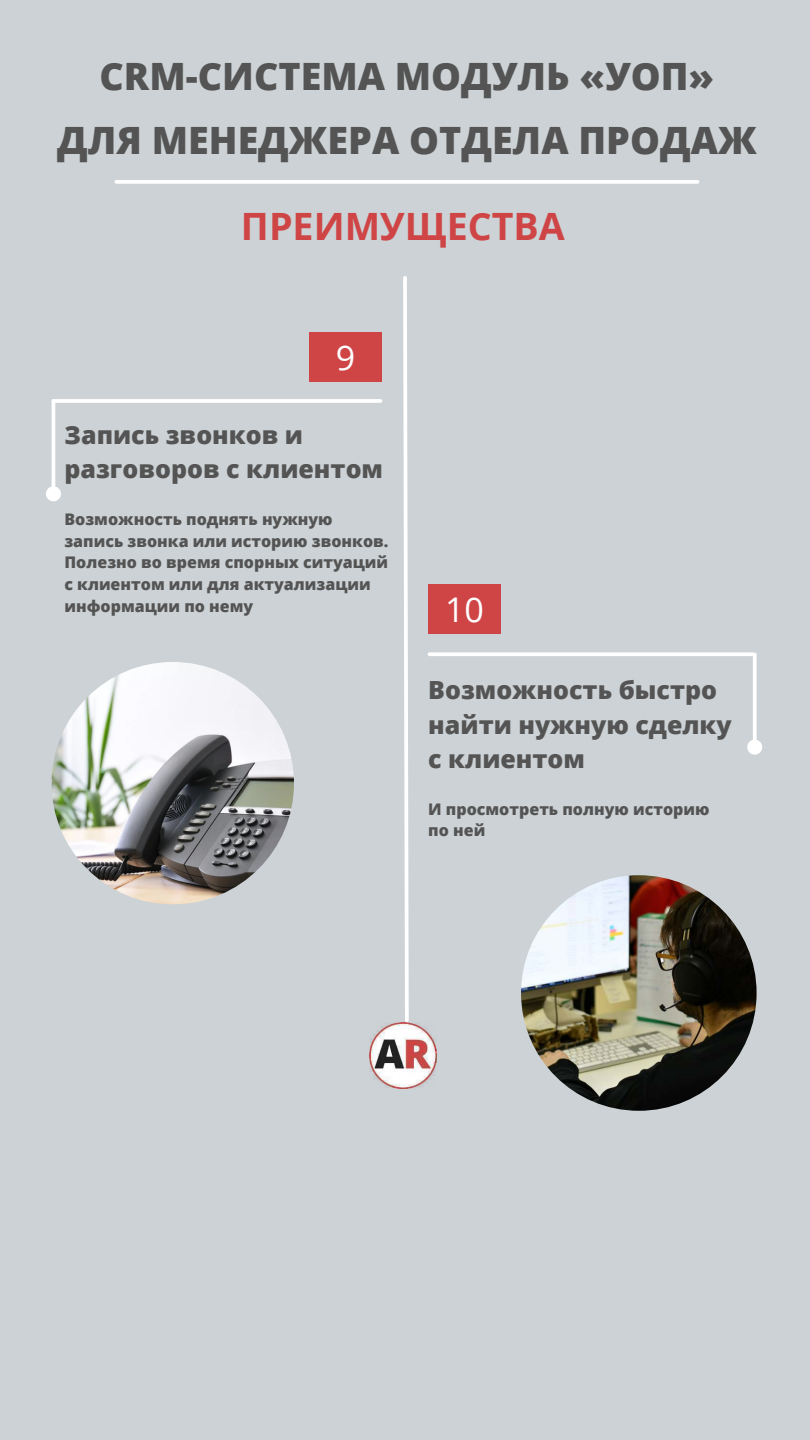
<style>
.page{position:relative;width:810px;height:1440px;background:#ccd2d5}
.page>*{position:absolute;margin:0;border:0;box-sizing:border-box;transform-origin:0 0}
.t1{font:800 37.6px/63.8px "Open Sans";color:#545454;text-align:center}
.t2{font:700 37.6px "Open Sans";color:#cf4546}
.t3{font:34px "Open Sans";color:#fff}
.t4{font:800 25px/34.5px "Open Sans";color:#545454}
.t5{font:800 16px/21.8px "Open Sans";color:#545454}
</style>
<div class="page">
<svg style="left:116px;top:180px;width:582px;height:4px;background:#fbfbfb"></svg>
<hr style="left:53px;top:399px;width:327px;height:4px;background:#fff">
<hr style="left:52px;top:401px;width:3px;height:85px;background:#fff">
<svg style="left:46px;top:484px;width:15px;height:18px"></svg>
<svg style="left:429px;top:652px;width:324px;height:4px"></svg>
<svg style="left:753px;top:654px;width:4px;height:83px"></svg>
<svg style="left:747px;top:737px;width:15px;height:18px"></svg>
<svg style="left:403px;top:276px;width:6px;height:746px"></svg>
<img style="left:52px;top:662px;width:242px;height:242px;border-radius:50%">
<img style="left:521px;top:875px;width:236px;height:236px;border-radius:50%">
<div style="left:309px;top:333px;width:73px;height:49px;background:#cf4546"></div>
<div style="left:428px;top:584px;width:73px;height:49px;background:#cf4546"></div>
<img style="left:370px;top:1022px;width:66px;height:67px">
<h1 class="t1" style="left:57px;top:43px;width:701px">CRM-СИСТЕМА МОДУЛЬ «УОП»<br>ДЛЯ МЕНЕДЖЕРА ОТДЕЛА ПРОДАЖ</h1>
<h1 class="t2" style="left:241px;top:200px;width:325px">ПРЕИМУЩЕСТВА</h1>
<h2 class="t3" style="left:336px;top:335px;width:21px">9</h2>
<h3 class="t4" style="left:64px;top:416px;width:320px">Запись звонков и разговоров с клиентом</h3>
<p class="t5" style="left:64px;top:507px;width:326px">Возможность поднять нужную запись звонка или историю звонков.<br>Полезно во время спорных ситуаций с клиентом или для актуализации информации по нему</p>
<h2 class="t3" style="left:445px;top:586px;width:40px">10</h2>
<h3 class="t4" style="left:428px;top:672px;width:305px">Возможность быстро найти нужную сделку с клиентом</h3>
<p class="t5" style="left:428px;top:797px;width:283px">И просмотреть полную историю по ней</p>
</div>
